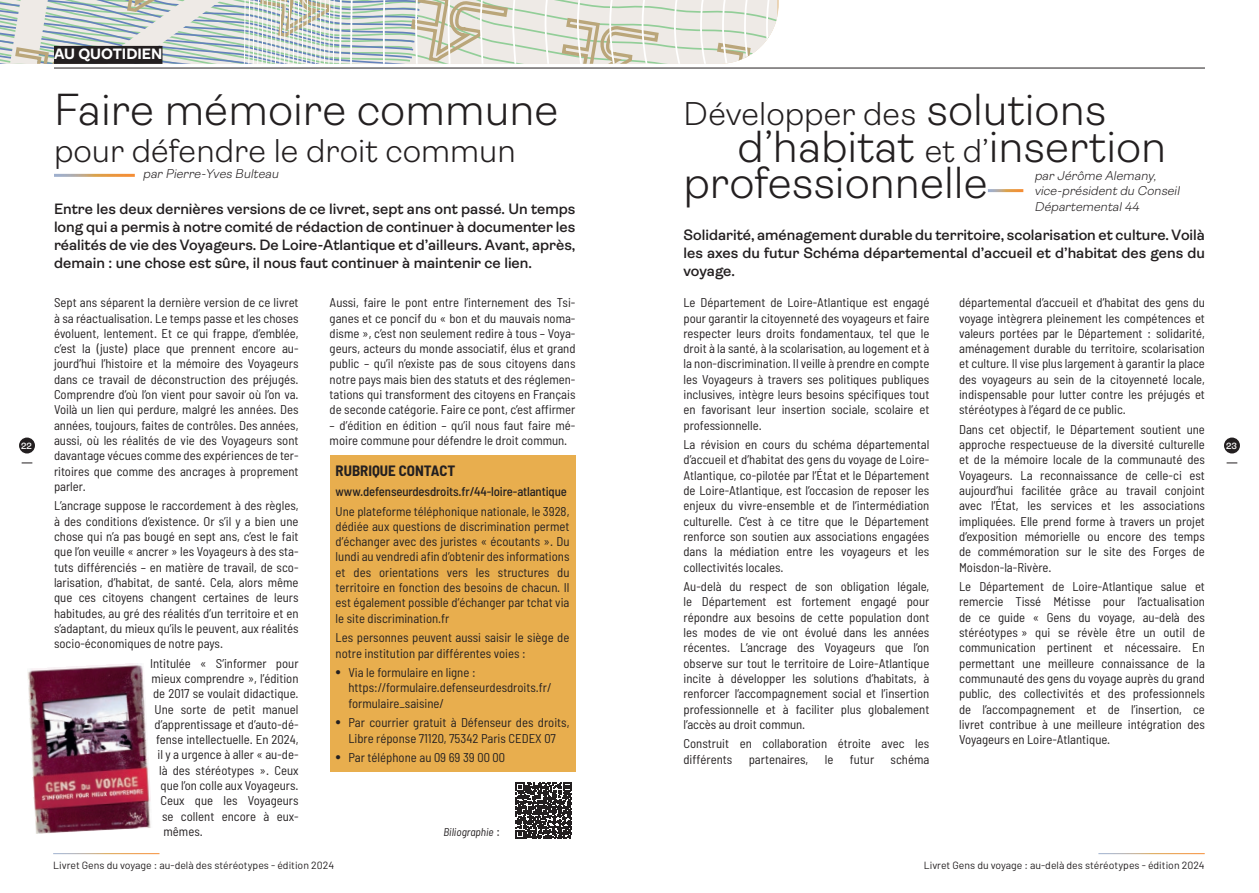
<style>
.page{position:relative;width:1259px;height:893px;background:#fff}
.page>*{position:absolute;margin:0;border:0;box-sizing:border-box;transform-origin:0 0}
.t1{font:300 45px/36.2px "Ambit";color:#231f20}
.t2{font:300 33px "Ambit";color:#231f20}
.t3{font:600 15px/18px "Ambit";color:#231f20;text-align:justify}
.t4{font:700 semi-condensed 15px "Barlow";color:#231f20}
.t5{font:700 15px "Ambit";color:#fff}
.t6{font:semi-condensed 12.75px/15.3px "Barlow";color:#231f20;text-align:justify}
.Paragraphe_de_liste{font:italic 300 12.75px/15.3px "Ambit";color:#231f20}
.t7{font:500 semi-condensed 12.75px "Barlow";letter-spacing:-.01em;color:#231f20}
.t8{font:italic semi-condensed 11.25px "Barlow";color:#231f20}
.t9{font:10.5px "Barlow";color:#231f20}
.t10{font:600 9px "Ambit";color:#fff}
.s1{font-size:45px}
.s2{font-size:33px}
.s3{font-size:18px}
.s4{font-style:normal;font-size:12.75px}
</style>
<div class="page">
<div style="left:330px;top:455px;width:245px;height:317px;background:#e8ae4e"></div>
<svg style="left:0;top:0;width:777px;height:64px;background:#d4d9d1"></svg>
<div style="left:54px;top:46px;width:108px;height:18px;background:#231f20"></div>
<hr style="left:54px;top:68px;width:1151px;height:1px;background:#231f20">
<img style="left:27px;top:663px;width:124px;height:171px">
<svg style="left:516px;top:782px;width:56px;height:57px"></svg>
<div style="left:19px;top:438px;width:16px;height:15px;background:#231f20;border-radius:50%"></div>
<div style="left:1224px;top:438px;width:16px;height:15px;background:#231f20;border-radius:50%"></div>
<p class="t5" style="left:54px;top:46px;width:110px">AU QUOTIDIEN</p>
<p class="t1" style="left:54px;top:92px;width:506px">Faire mémoire commune</p>
<p class="t2" style="left:54px;top:132px;width:463px">pour défendre le droit commun</p>
<p class="Paragraphe_de_liste" style="left:143px;top:167px;width:140px">par Pierre-Yves Bulteau</p>
<p class="t3" style="left:54px;top:200px;width:523px">Entre les deux dernières versions de ce livret, sept ans ont passé. Un temps long qui a permis à notre comité de rédaction de continuer à documenter les réalités de vie des Voyageurs. De Loire-Atlantique et d’ailleurs. Avant, après, demain : une chose est sûre, il nous faut continuer à maintenir ce lien.</p>
<p class="t2" style="left:683px;top:96px;width:424px">Développer des <span class="s1">solutions</span></p>
<p class="t1" style="left:683px;top:128px;width:484px;text-indent:54px">d’habitat <span class="s2">et d’</span>insertion professionnelle</p>
<p class="Paragraphe_de_liste" style="left:1034px;top:168px;width:126px">par Jérôme Alemany,</p>
<p class="Paragraphe_de_liste" style="left:1034px;top:183px;width:149px">vice-président du Conseil<br>Départemental44</p>
<p class="t3" style="left:683px;top:226px;width:523px">Solidarité, aménagement durable du territoire, scolarisation et culture. Voilà les axes du futur Schéma départemental d’accueil et d’habitat des gens du voyage.</p>
<p class="t6" style="left:54px;top:295px;width:246px">Sept ans séparent la dernière version de ce livret à sa réactualisation. Le temps passe et les choses évoluent, lentement. Et ce qui frappe, d’emblée, c’est la (juste) place que prennent encore au&shy;jourd’hui l’histoire et la mémoire des Voyageurs dans ce travail de déconstruction des préjugés.<br>Comprendre d’où l’on vient pour savoir où l’on va.<br>Voilà un lien qui perdure, malgré les années. Des années, toujours, faites de contrôles. Des années, aussi, où les réalités de vie des Voyageurs sont davantage vécues comme des expériences de ter&shy;ritoires que comme des ancrages à proprement parler.</p>
<p class="t6" style="left:54px;top:498px;width:246px">L’ancrage suppose le raccordement à des règles, à des conditions d’existence. Or s’il y a bien une chose qui n’a pas bougé en sept ans, c’est le fait que l’on veuille « ancrer » les Voyageurs à des sta&shy;tuts différenciés – en matière de travail, de sco&shy;larisation, d’habitat, de santé. Cela, alors même que ces citoyens changent certaines de leurs habitudes, au gré des réalités d’un territoire et en s’adaptant, du mieux qu’ils le peuvent, aux réalités socio-économiques de notre pays.</p>
<p class="t6" style="left:150px;top:655px;width:150px">Intitulée « S’informer pour</p>
<p class="t6" style="left:152px;top:670px;width:149px">mieux comprendre », l’édition</p>
<p class="t6" style="left:153px;top:686px;width:147px">de 2017 se voulait didactique.</p>
<p class="t6" style="left:154px;top:701px;width:146px">Une sorte de petit manuel</p>
<p class="t6" style="left:154px;top:716px;width:146px">d’apprentissage et d’auto-dé-</p>
<p class="t6" style="left:156px;top:732px;width:144px">fense intellectuelle. En 2024,</p>
<p class="t6" style="left:158px;top:747px;width:143px">il y a urgence à aller « au-de-</p>
<p class="t6" style="left:159px;top:762px;width:141px">là des stéréotypes ». Ceux</p>
<p class="t6" style="left:160px;top:777px;width:140px">que l’on colle aux Voyageurs.</p>
<p class="t6" style="left:160px;top:793px;width:140px">Ceux que les Voyageurs</p>
<p class="t6" style="left:162px;top:808px;width:138px">se collent encore à eux-</p>
<p class="t6" style="left:164px;top:823px;width:41px">mêmes.</p>
<p class="t6" style="left:683px;top:295px;width:247px">Le Département de Loire-Atlantique est engagé pour garantir la citoyenneté des voyageurs et faire respecter leurs droits fondamentaux, tel que le droit à la santé, à la scolarisation, au logement et à la non-discrimination. Il veille à prendre en compte les Voyageurs à travers ses politiques publiques inclusives, intègre leurs besoins spécifiques tout en favorisant leur insertion sociale, scolaire et professionnelle.</p>
<p class="t6" style="left:683px;top:437px;width:247px">La révision en cours du schéma départemental d’accueil et d’habitat des gens du voyage de Loire-Atlantique, co-pilotée par l’État et le Département de Loire-Atlantique, est l’occasion de reposer les enjeux du vivre-ensemble et de l’intermédiation culturelle. C’est à ce titre que le Département renforce son soutien aux associations engagées dans la médiation entre les voyageurs et les collectivités locales.</p>
<p class="t6" style="left:683px;top:579px;width:247px">Au-delà du respect de son obligation légale, le Département est fortement engagé pour répondre aux besoins de cette population dont les modes de vie ont évolué dans les années récentes. L’ancrage des Voyageurs que l’on observe sur tout le territoire de Loire-Atlantique incite à développer les solutions d’habitats, à renforcer l’accompagnement social et l’insertion professionnelle et à faciliter plus globalement l’accès au droit commun.</p>
<p class="t6" style="left:683px;top:736px;width:247px">Construit en collaboration étroite avec les différents</p>
<p class="t6" style="left:959px;top:295px;width:247px">départemental d’accueil et d’habitat des gens du voyage intègrera pleinement les compétences et valeurs portées par le Département : solidarité, aménagement durable du territoire, scolarisation et culture. Il vise plus largement à garantir la place des voyageurs au sein de la citoyenneté locale, indispensable pour lutter contre les préjugés et stéréotypes à l’égard de ce public.</p>
<p class="t6" style="left:959px;top:421px;width:247px">Dans cet objectif, le Département soutient une approche respectueuse de la diversité culturelle et de la mémoire locale de la communauté des Voyageurs. La reconnaissance de celle-ci est aujourd’hui facilitée grâce au travail conjoint avec l’État, les services et les associations impliquées. Elle prend forme à travers un projet d’exposition mémorielle ou encore des temps de commémoration sur le site des Forges de Moisdon-la-Rivère.</p>
<p class="t6" style="left:959px;top:579px;width:247px">Le Département de Loire-Atlantique salue et remercie Tissé Métisse pour l’actualisation de ce guide « Gens du voyage, au-delà des stéréotypes » qui se révèle être un outil de communication pertinent et nécessaire. En permettant une meilleure connaissance de la communauté des gens du voyage auprès du grand public, des collectivités et des professionnels de l’accompagnement et de l’insertion, ce livret contribue à une meilleure intégration des Voyageurs en Loire-Atlantique.</p>
<p class="t6" style="left:330px;top:295px;width:247px">Aussi, faire le pont entre l’internement des Tsi&shy;ganes et ce poncif du « bon et du mauvais noma&shy;disme », c’est non seulement redire à tous – Voya&shy;geurs, acteurs du monde associatif, élus et grand public – qu’il n’existe pas de sous citoyens dans notre pays mais bien des statuts et des réglemen&shy;tations qui transforment des citoyens en Français de seconde catégorie. Faire ce pont, c’est affirmer</p>
<p class="t6" style="left:330px;top:417px;width:247px">– d’édition en édition – qu’il nous faut faire mé&shy;moire commune pour défendre le droit commun.</p>
<p class="t4" style="left:336px;top:462px;width:121px">RUBRIQUE CONTACT</p>
<p class="t7" style="left:336px;top:483px;width:233px">www.defenseurdesdroits.fr/44-loire-atlantique</p>
<p class="t6" style="left:336px;top:503px;width:235px">Une plateforme téléphonique nationale, le 3928, dédiée aux questions de discrimination permet d’échanger avec des juristes « écoutants ». Du lundi au vendredi afin d’obtenir des informations et des orientations vers les structures du territoire en fonction des besoins de chacun. Il est également possible d’échanger par tchat via le site discrimination.fr</p>
<p class="t6" style="left:336px;top:630px;width:235px">Les personnes peuvent aussi saisir le siège de notre institution par différentes voies :</p>
<p class="t6" style="left:348px;top:664px;width:204px;text-align:left;text-indent:-13px"><span class="s3">•</span> Via le formulaire en ligne : https://formulaire.defenseurdesdroits.fr/ formulaire_saisine/</p>
<p class="t6" style="left:336px;top:715px;width:235px;text-align:center"><span class="s3">•</span> Par courrier gratuit à Défenseur des droits,<br>Libre réponse 71120, 75342 Paris CEDEX 07</p>
<p class="t6" style="left:336px;top:749px;width:171px"><span class="s3">•</span> Par téléphone au 09 69 39 00 00</p>
<p class="t10" style="left:21px;top:441px;width:12px">22</p>
<p class="t10" style="left:1226px;top:441px;width:12px">23</p>
<p class="t6" style="left:748px;top:751px;width:61px">partenaires,</p>
<p class="t6" style="left:824px;top:751px;width:10px">le</p>
<p class="t6" style="left:849px;top:751px;width:26px">futur</p>
<p class="t6" style="left:890px;top:751px;width:40px">schéma</p>
<p class="t8" style="left:443px;top:825px;width:58px">Biliographie <span class="s4">:</span></p>
<p class="t9" style="left:53px;top:859px;width:282px">Livret Gens du voyage : au-delà des stéréotypes - édition 2024</p>
<p class="t9" style="left:923px;top:859px;width:282px">Livret Gens du voyage : au-delà des stéréotypes - édition 2024</p>
</div>
